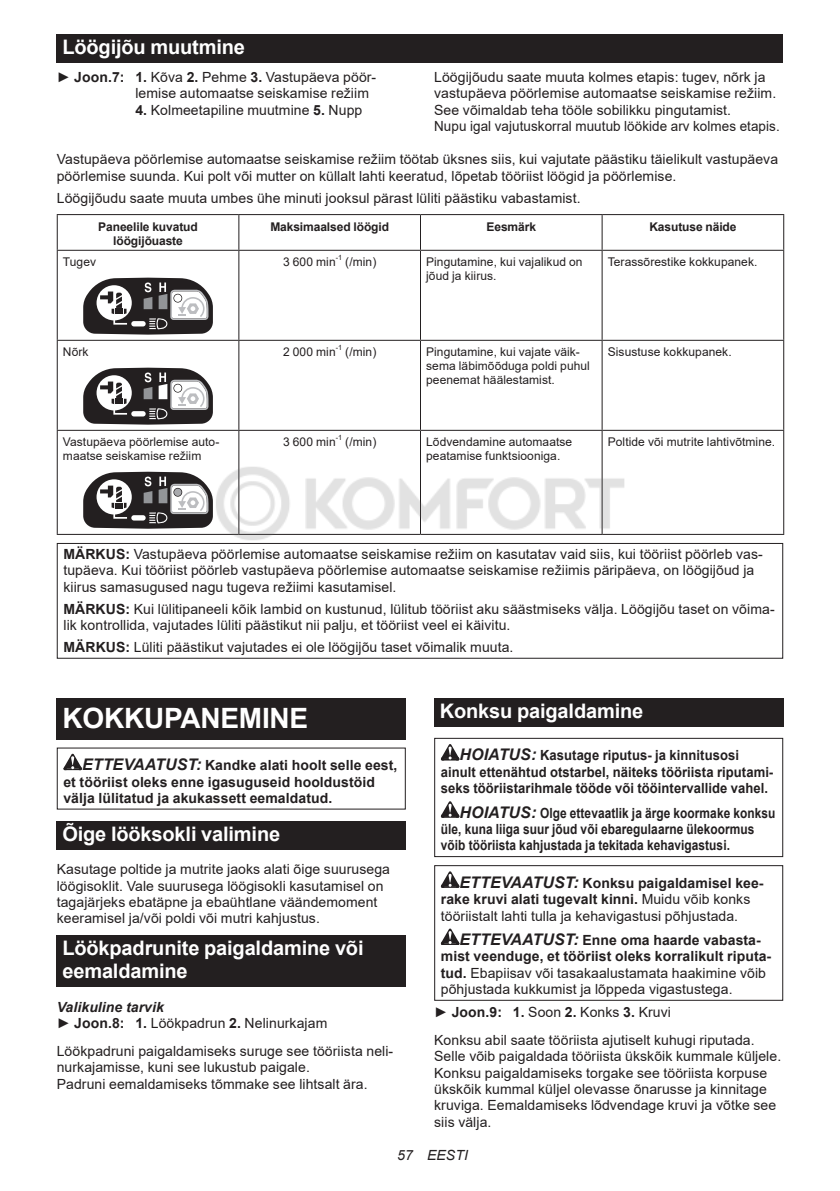
<style>
.page{position:relative;width:840px;height:1191px;background:#fff}
.page>*{position:absolute;margin:0;border:0;box-sizing:border-box;transform-origin:0 0}
.t1{font:700 28px "Arial";letter-spacing:-.01em;color:#fff}
.t2{font:700 20px/23.4px "Arial";letter-spacing:-.01em;color:#fff}
.t3{font:14px/16.4px "Arial";letter-spacing:.005em;color:#231f20}
.t4{font:700 14px/16.4px "Arial";letter-spacing:.005em;color:#231f20;scale:.93 1}
.t5{font:700 14px/16.4px "Arial";letter-spacing:.005em;color:#231f20;scale:.85 1}
.t6{font:700 14px/16.4px "Arial";letter-spacing:.005em;color:#231f20}
.t7{font:italic 14px "Arial";letter-spacing:.005em;color:#231f20}
.t8{font:12px/14px "Arial";letter-spacing:.005em;color:#231f20}
.t9{font:700 12px/14px "Arial";letter-spacing:-.01em;color:#231f20;text-align:center}
.t10{font:7.2px "Arial";color:#231f20}
.s1{font-weight:700}
.s2{font-style:italic;font-size:16px}
.s3{font-weight:700;font-style:italic}
.s4{font-weight:700;font-style:italic;font-size:16px}
</style>
<div class="page">
<div style="left:57px;top:34px;width:725px;height:29px;background:#231f20"></div>
<hr style="left:57px;top:214px;width:182px;height:1px;background:#231f20">
<hr style="left:57px;top:215px;width:1px;height:35px;background:#231f20">
<hr style="left:239px;top:214px;width:181px;height:1px;background:#231f20">
<hr style="left:238px;top:215px;width:1px;height:35px;background:#231f20">
<hr style="left:420px;top:214px;width:181px;height:1px;background:#231f20">
<hr style="left:420px;top:215px;width:1px;height:35px;background:#231f20">
<hr style="left:601px;top:214px;width:182px;height:1px;background:#231f20">
<hr style="left:601px;top:215px;width:1px;height:35px;background:#231f20">
<hr style="left:782px;top:215px;width:1px;height:35px;background:#231f20">
<hr style="left:57px;top:250px;width:182px;height:1px;background:#231f20">
<hr style="left:57px;top:251px;width:1px;height:89px;background:#231f20">
<hr style="left:239px;top:250px;width:181px;height:1px;background:#231f20">
<hr style="left:238px;top:251px;width:1px;height:89px;background:#231f20">
<hr style="left:420px;top:250px;width:181px;height:1px;background:#231f20">
<hr style="left:420px;top:251px;width:1px;height:89px;background:#231f20">
<hr style="left:601px;top:250px;width:182px;height:1px;background:#231f20">
<hr style="left:601px;top:251px;width:1px;height:89px;background:#231f20">
<hr style="left:782px;top:251px;width:1px;height:89px;background:#231f20">
<hr style="left:57px;top:340px;width:182px;height:1px;background:#231f20">
<hr style="left:57px;top:341px;width:1px;height:89px;background:#231f20">
<hr style="left:239px;top:340px;width:181px;height:1px;background:#231f20">
<hr style="left:238px;top:341px;width:1px;height:89px;background:#231f20">
<hr style="left:420px;top:340px;width:181px;height:1px;background:#231f20">
<hr style="left:420px;top:341px;width:1px;height:89px;background:#231f20">
<hr style="left:601px;top:340px;width:182px;height:1px;background:#231f20">
<hr style="left:601px;top:341px;width:1px;height:89px;background:#231f20">
<hr style="left:782px;top:341px;width:1px;height:89px;background:#231f20">
<hr style="left:57px;top:430px;width:182px;height:1px;background:#231f20">
<hr style="left:57px;top:431px;width:1px;height:103px;background:#231f20">
<hr style="left:239px;top:430px;width:181px;height:1px;background:#231f20">
<hr style="left:238px;top:431px;width:1px;height:103px;background:#231f20">
<hr style="left:420px;top:430px;width:181px;height:1px;background:#231f20">
<hr style="left:420px;top:431px;width:1px;height:103px;background:#231f20">
<hr style="left:601px;top:430px;width:182px;height:1px;background:#231f20">
<hr style="left:601px;top:431px;width:1px;height:103px;background:#231f20">
<hr style="left:782px;top:431px;width:1px;height:103px;background:#231f20">
<hr style="left:57px;top:534px;width:182px;height:1px;background:#231f20">
<hr style="left:601px;top:534px;width:182px;height:1px;background:#231f20">
<svg style="left:83px;top:278px;width:130px;height:57px"></svg>
<svg style="left:83px;top:368px;width:130px;height:57px"></svg>
<svg style="left:83px;top:472px;width:127px;height:57px"></svg>
<div style="left:57px;top:543px;width:725px;height:116px;border:1px solid #231f20"></div>
<div style="left:57px;top:698px;width:348px;height:41px;background:#231f20"></div>
<svg style="left:63px;top:753px;width:19px;height:17px"></svg>
<div style="left:57px;top:821px;width:348px;height:28px;background:#231f20"></div>
<div style="left:57px;top:934px;width:348px;height:52px;background:#231f20"></div>
<div style="left:434px;top:698px;width:348px;height:29px;background:#231f20"></div>
<svg style="left:440px;top:744px;width:19px;height:16px"></svg>
<svg style="left:440px;top:801px;width:19px;height:16px"></svg>
<div style="left:434px;top:738px;width:348px;height:119px;border:1px solid #231f20"></div>
<svg style="left:440px;top:871px;width:19px;height:16px"></svg>
<svg style="left:440px;top:928px;width:19px;height:17px"></svg>
<div style="left:434px;top:865px;width:348px;height:135px;border:1px solid #231f20"></div>
<img style="left:210px;top:457px;width:419px;height:88px">
<h2 class="t2" style="left:62px;top:37px;width:184px">Löögijõu muutmine</h2>
<p class="t3" style="left:135px;top:69px;width:242px;text-indent:-79px">► <span class="s1">Joon.7: 1.</span> Kõva <span class="s1">2.</span> Pehme <span class="s1">3.</span> Vastupäeva pöör&shy;lemise automaatse seiskamise režiim</p>
<p class="t3" style="left:135px;top:101px;width:228px"><span class="s1">4.</span> Kolmeetapiline muutmine <span class="s1">5.</span> Nupp</p>
<p class="t3" style="left:434px;top:69px;width:347px">Löögijõudu saate muuta kolmes etapis: tugev, nõrk ja vastupäeva pöörlemise automaatse seiskamise režiim.<br>See võimaldab teha tööle sobilikku pingutamist.<br>Nupu igal vajutuskorral muutub löökide arv kolmes etapis.</p>
<p class="t3" style="left:57px;top:151px;width:722px">Vastupäeva pöörlemise automaatse seiskamise režiim töötab üksnes siis, kui vajutate päästiku täielikult vastupäeva pöörlemise suunda. Kui polt või mutter on küllalt lahti keeratud, lõpetab tööriist löögid ja pöörlemise.</p>
<p class="t3" style="left:57px;top:189px;width:525px">Löögijõudu saate muuta umbes ühe minuti jooksul pärast lüliti päästiku vabastamist.</p>
<p class="t9" style="left:98px;top:220px;width:101px">Paneelile kuvatud löögijõuaste</p>
<p class="t9" style="left:270px;top:220px;width:120px">Maksimaalsed löögid</p>
<p class="t9" style="left:486px;top:220px;width:51px">Eesmärk</p>
<p class="t9" style="left:649px;top:220px;width:89px">Kasutuse näide</p>
<p class="t8" style="left:63px;top:256px;width:35px">Tugev</p>
<p class="t8" style="left:283px;top:256px;width:54px">3 600 min</p>
<p class="t10" style="left:335px;top:255px;width:8px">-1</p>
<p class="t8" style="left:345px;top:255px;width:33px">(/min)</p>
<p class="t8" style="left:426px;top:255px;width:158px">Pingutamine, kui vajalikud on jõud ja kiirus.</p>
<p class="t8" style="left:607px;top:255px;width:151px">Terassõrestike kokkupanek.</p>
<p class="t8" style="left:63px;top:345px;width:27px">Nõrk</p>
<p class="t8" style="left:283px;top:346px;width:54px">2 000 min</p>
<p class="t10" style="left:335px;top:345px;width:8px">-1</p>
<p class="t8" style="left:345px;top:345px;width:33px">(/min)</p>
<p class="t8" style="left:426px;top:345px;width:165px">Pingutamine, kui vajate väik&shy;sema läbimõõduga poldi puhul peenemat häälestamist.</p>
<p class="t8" style="left:607px;top:346px;width:125px">Sisustuse kokkupanek.</p>
<p class="t8" style="left:63px;top:435px;width:158px">Vastupäeva pöörlemise auto&shy;maatse seiskamise režiim</p>
<p class="t8" style="left:283px;top:436px;width:54px">3 600 min</p>
<p class="t10" style="left:335px;top:435px;width:8px">-1</p>
<p class="t8" style="left:345px;top:435px;width:33px">(/min)</p>
<p class="t8" style="left:426px;top:435px;width:147px">Lõdvendamine automaatse peatamise funktsiooniga.</p>
<p class="t8" style="left:607px;top:435px;width:169px">Poltide või mutrite lahtivõtmine.</p>
<p class="t3" style="left:63px;top:545px;width:700px"><span class="s1">MÄRKUS:</span> Vastupäeva pöörlemise automaatse seiskamise režiim on kasutatav vaid siis, kui tööriist pöörleb vas&shy;tupäeva. Kui tööriist pöörleb vastupäeva pöörlemise automaatse seiskamise režiimis päripäeva, on löögijõud ja kiirus samasugused nagu tugeva režiimi kasutamisel.</p>
<p class="t3" style="left:63px;top:600px;width:712px"><span class="s1">MÄRKUS:</span> Kui lülitipaneeli kõik lambid on kustunud, lülitub tööriist aku säästmiseks välja. Löögijõu taset on võima&shy;lik kontrollida, vajutades lüliti päästikut nii palju, et tööriist veel ei käivitu.</p>
<p class="t3" style="left:63px;top:639px;width:451px"><span class="s1">MÄRKUS:</span> Lüliti päästikut vajutades ei ole löögijõu taset võimalik muuta.</p>
<h1 class="t1" style="left:62px;top:707px;width:247px">KOKKUPANEMINE</h1>
<p class="t6" style="left:63px;top:758px;width:335px;text-indent:19px"><span class="s2">ETTEVAATUST:</span> Kandke alati hoolt selle eest, et tööriist oleks enne igasuguseid hooldustöid välja lülitatud ja akukassett eemaldatud.</p>
<h2 class="t2" style="left:62px;top:824px;width:219px">Õige lööksokli valimine</h2>
<p class="t3" style="left:57px;top:861px;width:334px">Kasutage poltide ja mutrite jaoks alati õige suurusega löögisoklit. Vale suurusega löögisokli kasutamisel on tagajärjeks ebatäpne ja ebaühtlane väändemoment keeramisel ja/või poldi või mutri kahjustus.</p>
<h2 class="t2" style="left:62px;top:937px;width:302px">Löökpadrunite paigaldamine või eemaldamine</h2>
<p class="t3" style="left:57px;top:998px;width:272px"><span class="s3">Valikuline tarvik<br></span>► <span class="s1">Joon.8: 1.</span> Löökpadrun <span class="s1">2.</span> Nelinurkajam</p>
<p class="t3" style="left:57px;top:1043px;width:338px">Löökpadruni paigaldamiseks suruge see tööriista neli&shy;nurkajamisse, kuni see lukustub paigale.<br>Padruni eemaldamiseks tõmmake see lihtsalt ära.</p>
<h2 class="t2" style="left:439px;top:701px;width:205px">Konksu paigaldamine</h2>
<p class="t4" style="left:440px;top:748px;width:359px;text-indent:19px"><span class="s2">HOIATUS:</span> Kasutage riputus- ja kinnitusosi ainult ettenähtud otstarbel, näiteks tööriista riputami&shy;seks tööriistarihmale tööde või tööintervallide vahel.</p>
<p class="t5" style="left:440px;top:805px;width:395px;text-indent:19px"><span class="s2">HOIATUS:</span> Olge ettevaatlik ja ärge koormake konksu üle, kuna liiga suur jõud või ebaregulaarne ülekoormus võib tööriista kahjustada ja tekitada kehavigastusi.</p>
<p class="t3" style="left:440px;top:874px;width:324px;text-indent:19px"><span class="s4">ETTEVAATUST:</span> <span class="s1">Konksu paigaldamisel kee&shy;rake kruvi alati tugevalt kinni.</span> Muidu võib konks tööriistalt lahti tulla ja kehavigastusi põhjustada.</p>
<p class="t3" style="left:440px;top:931px;width:332px;text-indent:19px"><span class="s4">ETTEVAATUST:</span> <span class="s1">Enne oma haarde vabasta&shy;mist veenduge, et tööriist oleks korralikult riputa&shy;tud.</span> Ebapiisav või tasakaalustamata haakimine võib põhjustada kukkumist ja lõppeda vigastustega.</p>
<p class="t3" style="left:434px;top:998px;width:322px;line-height:27.8px">► <span class="s1">Joon.9: 1.</span> Soon <span class="s1">2.</span> Konks <span class="s1">3.</span> Kruvi<br>Konksu abil saate tööriista ajutiselt kuhugi riputada.</p>
<p class="t3" style="left:434px;top:1048px;width:348px">Selle võib paigaldada tööriista ükskõik kummale küljele.<br>Konksu paigaldamiseks torgake see tööriista korpuse ükskõik kummal küljel olevasse õnarusse ja kinnitage kruviga. Eemaldamiseks lõdvendage kruvi ja võtke see siis välja.</p>
<p class="t7" style="left:397px;top:1147px;width:72px">57 EESTI</p>
</div>
